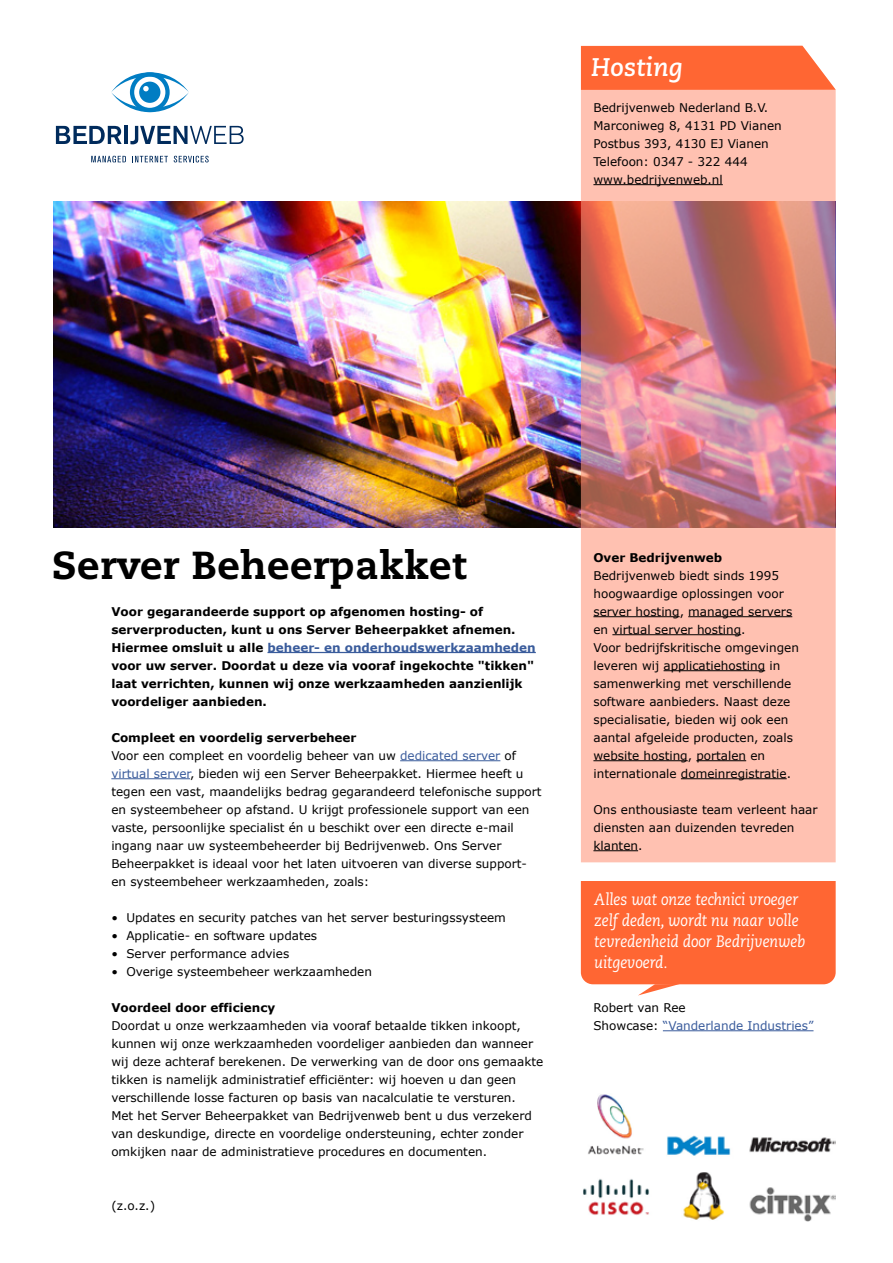
<style>
.page{position:relative;width:893px;height:1263px;background:#fff}
.page>*{position:absolute;margin:0;border:0;box-sizing:border-box;transform-origin:0 0}
.t1{font:800 39px "Caecilia";letter-spacing:.01em;color:#000}
.t2{font:italic 700 25.5px "Caecilia";color:#fff}
.t3{font:italic 16.5px/21px "Caecilia";letter-spacing:-.005em;color:#fff;scale:.91 1}
.t4{font:12px/18px "Verdana";color:#000}
.t5{font:700 12px/18px "Verdana";color:#000}
.t6{font:12px/18px "Verdana";color:#3a5c9c}
.s1{color:#3a5c9c}
.s2{font-weight:700}
.s3{color:#000}
</style>
<div class="page">
<img style="left:53px;top:202px;width:528px;height:325px">
<div style="left:581px;top:862px;width:255px;height:122px;background:#f63;border-radius:12px"></div>
<svg style="left:638px;top:984px;width:42px;height:11px"></svg>
<div style="left:578px;top:831px;width:266px;height:49px;background:#fff"></div>
<svg style="left:581px;top:90px;width:255px;height:772px;background:#eaa399"></svg>
<hr style="left:267px;top:652px;width:269px;height:1px;background:#3a5c9c">
<hr style="left:400px;top:760px;width:100px;height:1px;background:#3a5c9c">
<hr style="left:111px;top:778px;width:79px;height:1px;background:#3a5c9c">
<svg style="left:56px;top:126px;width:66px;height:18px"></svg>
<hr style="left:124px;top:126px;width:4px;height:18px;background:#002b5c">
<svg style="left:130px;top:126px;width:114px;height:18px"></svg>
<svg style="left:111px;top:72px;width:78px;height:40px"></svg>
<svg style="left:91px;top:156px;width:35px;height:6px"></svg>
<svg style="left:132px;top:156px;width:36px;height:6px"></svg>
<svg style="left:174px;top:156px;width:35px;height:6px"></svg>
<svg style="left:581px;top:46px;width:255px;height:44px;background:#ff7040"></svg>
<hr style="left:593px;top:184px;width:130px;height:1px;background:#000">
<hr style="left:593px;top:616px;width:87px;height:1px;background:#000">
<hr style="left:688px;top:616px;width:104px;height:1px;background:#000">
<hr style="left:612px;top:634px;width:129px;height:1px;background:#000">
<hr style="left:664px;top:670px;width:101px;height:1px;background:#000">
<hr style="left:593px;top:760px;width:95px;height:1px;background:#000">
<hr style="left:696px;top:760px;width:50px;height:1px;background:#000">
<hr style="left:681px;top:778px;width:106px;height:1px;background:#000">
<hr style="left:593px;top:850px;width:45px;height:1px;background:#000">
<hr style="left:663px;top:1030px;width:150px;height:1px;background:#3a5c9c">
<img style="left:583px;top:1094px;width:252px;height:127px">
<p class="t2" style="left:591px;top:52px;width:93px">Hosting</p>
<p class="t4" style="left:593px;top:98px;width:190px">Bedrijvenweb Nederland B.V.<br>Marconiweg 8, 4131 PD Vianen<br>Postbus 393, 4130 EJ Vianen<br>Telefoon: 0347 - 322 444 www.bedrijvenweb.nl</p>
<p class="t1" style="left:52px;top:541px;width:415px">Server Beheerpakket</p>
<p class="t5" style="left:111px;top:602px;width:426px">Voor gegarandeerde support op afgenomen hosting- of serverproducten, kunt u ons Server Beheerpakket afnemen.<br>Hiermee omsluit u alle <span class="s1">beheer- en onderhoudswerkzaamheden </span>voor uw server. Doordat u deze via vooraf ingekochte "tikken" laat verrichten, kunnen wij onze werkzaamheden aanzienlijk voordeliger aanbieden.</p>
<p class="t4" style="left:111px;top:728px;width:432px"><span class="s2">Compleet en voordelig serverbeheer<br></span>Voor een compleet en voordelig beheer van uw <span class="s1">dedicated server</span> of <span class="s1">virtual server</span>, bieden wij een Server Beheerpakket. Hiermee heeft u tegen een vast, maandelijks bedrag gegarandeerd telefonische support en systeembeheer op afstand. U krijgt professionele support van een vaste, persoonlijke specialist én u beschikt over een directe e-mail ingang naar uw systeembeheerder bij Bedrijvenweb. Ons Server Beheerpakket is ideaal voor het laten uitvoeren van diverse support&shy;en systeembeheer werkzaamheden, zoals:</p>
<p class="t4" style="left:111px;top:908px;width:396px">• Updates en security patches van het server besturingssysteem</p>
<p class="t4" style="left:111px;top:926px;width:207px">• Applicatie- en software updates</p>
<p class="t4" style="left:111px;top:944px;width:179px">• Server performance advies</p>
<p class="t4" style="left:111px;top:962px;width:262px">• Overige systeembeheer werkzaamheden</p>
<p class="t4" style="left:111px;top:998px;width:433px"><span class="s2">Voordeel door efficiency<br></span>Doordat u onze werkzaamheden via vooraf betaalde tikken inkoopt, kunnen wij onze werkzaamheden voordeliger aanbieden dan wanneer wij deze achteraf berekenen. De verwerking van de door ons gemaakte tikken is namelijk administratief efficiënter: wij hoeven u dan geen verschillende losse facturen op basis van nacalculatie te versturen.<br>Met het Server Beheerpakket van Bedrijvenweb bent u dus verzekerd van deskundige, directe en voordelige ondersteuning, echter zonder omkijken naar de administratieve procedures en documenten.</p>
<p class="t4" style="left:111px;top:1196px;width:45px">(z.o.z.)</p>
<p class="t4" style="left:593px;top:548px;width:207px"><span class="s2">Over Bedrijvenweb<br></span>Bedrijvenweb biedt sinds 1995 hoogwaardige oplossingen voor server hosting, managed servers en virtual server hosting.<br>Voor bedrijfskritische omgevingen leveren wij applicatiehosting in samenwerking met verschillende software aanbieders. Naast deze specialisatie, bieden wij ook een aantal afgeleide producten, zoals website hosting, portalen en internationale domeinregistratie.</p>
<p class="t4" style="left:593px;top:800px;width:226px">Ons enthousiaste team verleent haar diensten aan duizenden tevreden klanten.</p>
<p class="t3" style="left:594px;top:889px;width:234px">Alles wat onze technici vroeger zelf deden, wordt nu naar volle tevredenheid door Bedrijvenweb uitgevoerd.</p>
<p class="t6" style="left:593px;top:998px;width:222px"><span class="s3">Robert van Ree<br>Showcase:</span> “Vanderlande Industries”</p>
</div>
